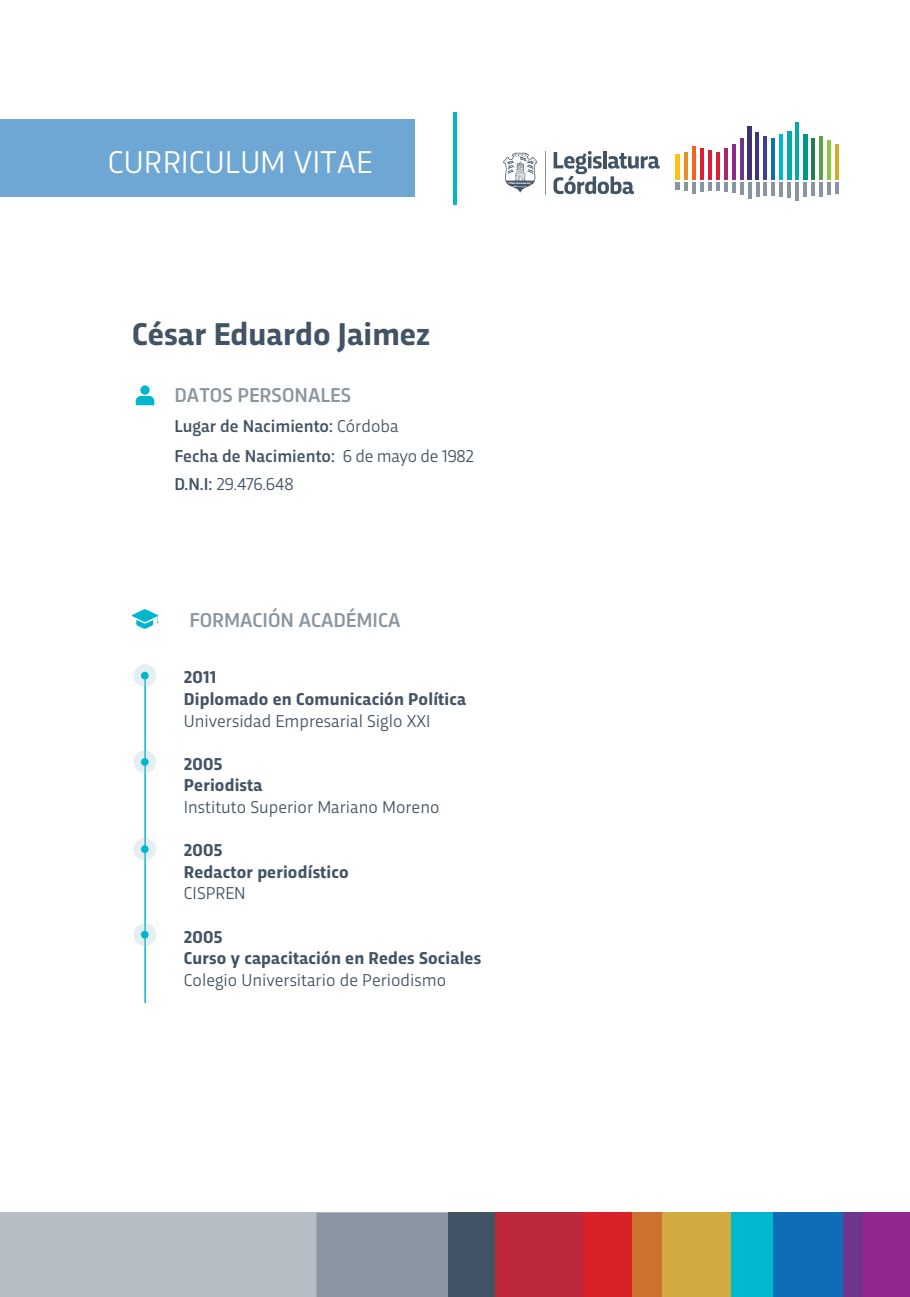
<style>
.page{position:relative;width:910px;height:1297px;background:#fff}
.page>*{position:absolute;margin:0;border:0;box-sizing:border-box;transform-origin:0 0}
.t1{font:700 33px "Trasandina";color:#425366}
.t2{font:33px "Trasandina";color:#fff}
.t3{font:500 21px "Trasandina";color:#8996a1}
.t4{font:18px "Trasandina";color:#425366}
.t5{font:700 18px/21.6px "Trasandina";letter-spacing:.01em;color:#425366}
.t6{font:500 18px/30.2px "Trasandina";color:#425366}
.s1{font-weight:400}
.s2{font-weight:500}
</style>
<div class="page">
<div style="left:0;top:120px;width:415px;height:77px;background:#6ea7d4"></div>
<hr style="left:676px;top:155px;width:4px;height:25px;background:#fec210">
<hr style="left:684px;top:153px;width:4px;height:27px;background:#ea8f21">
<hr style="left:692px;top:147px;width:4px;height:33px;background:#f36421">
<hr style="left:700px;top:149px;width:4px;height:31px;background:#da1f38">
<hr style="left:708px;top:151px;width:4px;height:29px;background:#da1f38">
<hr style="left:716px;top:153px;width:4px;height:27px;background:#da1f38">
<hr style="left:724px;top:149px;width:4px;height:31px;background:#a52869">
<hr style="left:732px;top:145px;width:4px;height:35px;background:#90268f">
<hr style="left:740px;top:139px;width:3px;height:41px;background:#6d358b">
<hr style="left:747px;top:126px;width:4px;height:54px;background:#3f3274">
<hr style="left:755px;top:132px;width:4px;height:48px;background:#343882">
<hr style="left:763px;top:136px;width:4px;height:44px;background:#3e3f99">
<hr style="left:771px;top:139px;width:4px;height:41px;background:#0f6eb8">
<hr style="left:779px;top:134px;width:4px;height:46px;background:#00b7ce">
<hr style="left:787px;top:131px;width:4px;height:49px;background:#00aaad">
<hr style="left:795px;top:122px;width:4px;height:58px;background:#00aaad">
<hr style="left:803px;top:134px;width:4px;height:46px;background:#009884">
<hr style="left:811px;top:139px;width:4px;height:41px;background:#247c50">
<hr style="left:819px;top:136px;width:4px;height:44px;background:#59a445">
<hr style="left:827px;top:141px;width:4px;height:39px;background:#8bc63e">
<hr style="left:835px;top:145px;width:4px;height:35px;background:#d1ab2a">
<svg style="left:676px;top:182px;width:12px;height:8px"></svg>
<hr style="left:692px;top:182px;width:4px;height:11px;background:#8996a1">
<svg style="left:700px;top:182px;width:28px;height:9px"></svg>
<hr style="left:732px;top:182px;width:4px;height:10px;background:#8996a1">
<svg style="left:740px;top:182px;width:3px;height:12px"></svg>
<svg style="left:748px;top:182px;width:3px;height:17px"></svg>
<hr style="left:756px;top:182px;width:3px;height:15px;background:#8996a1">
<hr style="left:763px;top:182px;width:4px;height:13px;background:#8996a1">
<hr style="left:771px;top:182px;width:4px;height:14px;background:#8996a1">
<hr style="left:779px;top:182px;width:4px;height:14px;background:#8996a1">
<hr style="left:787px;top:182px;width:4px;height:15px;background:#8996a1">
<hr style="left:795px;top:182px;width:4px;height:19px;background:#8996a1">
<hr style="left:803px;top:182px;width:4px;height:14px;background:#8996a1">
<hr style="left:811px;top:182px;width:4px;height:13px;background:#8996a1">
<hr style="left:819px;top:182px;width:4px;height:14px;background:#8996a1">
<hr style="left:827px;top:182px;width:4px;height:12px;background:#8996a1">
<hr style="left:835px;top:182px;width:4px;height:11px;background:#8996a1">
<svg style="left:553px;top:151px;width:107px;height:43px"></svg>
<svg style="left:503px;top:153px;width:34px;height:40px"></svg>
<hr style="left:545px;top:151px;width:1px;height:43px;background:#8996a1">
<hr style="left:144px;top:679px;width:2px;height:324px;background:#00b7ce">
<hr style="left:453px;top:112px;width:4px;height:93px;background:#00b7ce">
<svg style="left:133px;top:664px;width:23px;height:23px"></svg>
<div style="left:141px;top:672px;width:8px;height:7px;background:#00b7ce;border-radius:50%"></div>
<svg style="left:133px;top:750px;width:23px;height:23px"></svg>
<div style="left:141px;top:758px;width:8px;height:8px;background:#00b7ce;border-radius:50%"></div>
<svg style="left:133px;top:838px;width:23px;height:22px"></svg>
<div style="left:141px;top:845px;width:8px;height:8px;background:#00b7ce;border-radius:50%"></div>
<svg style="left:133px;top:923px;width:23px;height:23px"></svg>
<div style="left:141px;top:931px;width:8px;height:7px;background:#00b7ce;border-radius:50%"></div>
<div style="left:0;top:1212px;width:316px;height:85px;background:#b7bdc4"></div>
<div style="left:316px;top:1212px;width:133px;height:85px;background:#8996a1"></div>
<div style="left:490px;top:1212px;width:93px;height:85px;background:#bc273c"></div>
<div style="left:583px;top:1212px;width:49px;height:85px;background:#da2128"></div>
<div style="left:632px;top:1212px;width:30px;height:85px;background:#cc722e"></div>
<div style="left:828px;top:1212px;width:35px;height:85px;background:#6d358b"></div>
<div style="left:863px;top:1212px;width:46px;height:85px;background:#90268f"></div>
<div style="left:662px;top:1212px;width:69px;height:85px;background:#d2aa42"></div>
<div style="left:449px;top:1212px;width:46px;height:85px;background:#425366"></div>
<div style="left:731px;top:1212px;width:43px;height:85px;background:#00b8ce"></div>
<div style="left:774px;top:1212px;width:69px;height:85px;background:#0e6db8"></div>
<svg style="left:132px;top:609px;width:27px;height:20px"></svg>
<svg style="left:135px;top:396px;width:19px;height:9px"></svg>
<svg style="left:140px;top:385px;width:10px;height:10px"></svg>
<h1 class="t2" style="left:108px;top:137px;width:266px">CURRICULUM VITAE</h1>
<h1 class="t1" style="left:132px;top:310px;width:299px">César Eduardo Jaimez</h1>
<p class="t3" style="left:174px;top:379px;width:178px">DATOS PERSONALES</p>
<p class="t6" style="left:174px;top:410px;width:301px">Lugar de Nacimiento: <span class="s1">Córdoba<br></span>Fecha de Nacimiento: <span class="s1">6 de mayo de 1982</span></p>
<p class="t4" style="left:174px;top:470px;width:121px"><span class="s2">D.N.I:</span> 29.476.648</p>
<p class="t3" style="left:189px;top:604px;width:212px">FORMACIÓN ACADÉMICA</p>
<p class="t5" style="left:184px;top:665px;width:284px">2011<br>Diplomado en Comunicación Política</p>
<p class="t4" style="left:184px;top:707px;width:248px">Universidad Empresarial Siglo XXI</p>
<p class="t5" style="left:184px;top:751px;width:80px">2005<br>Periodista</p>
<p class="t4" style="left:184px;top:794px;width:257px">Instituto Superior Mariano Moreno</p>
<p class="t5" style="left:184px;top:838px;width:166px">2005<br>Redactor periodístico</p>
<p class="t4" style="left:184px;top:880px;width:63px">CISPREN</p>
<p class="t5" style="left:184px;top:924px;width:299px">2005<br>Curso y capacitación en Redes Sociales</p>
<p class="t4" style="left:184px;top:966px;width:264px">Colegio Universitario de Periodismo</p>
</div>
